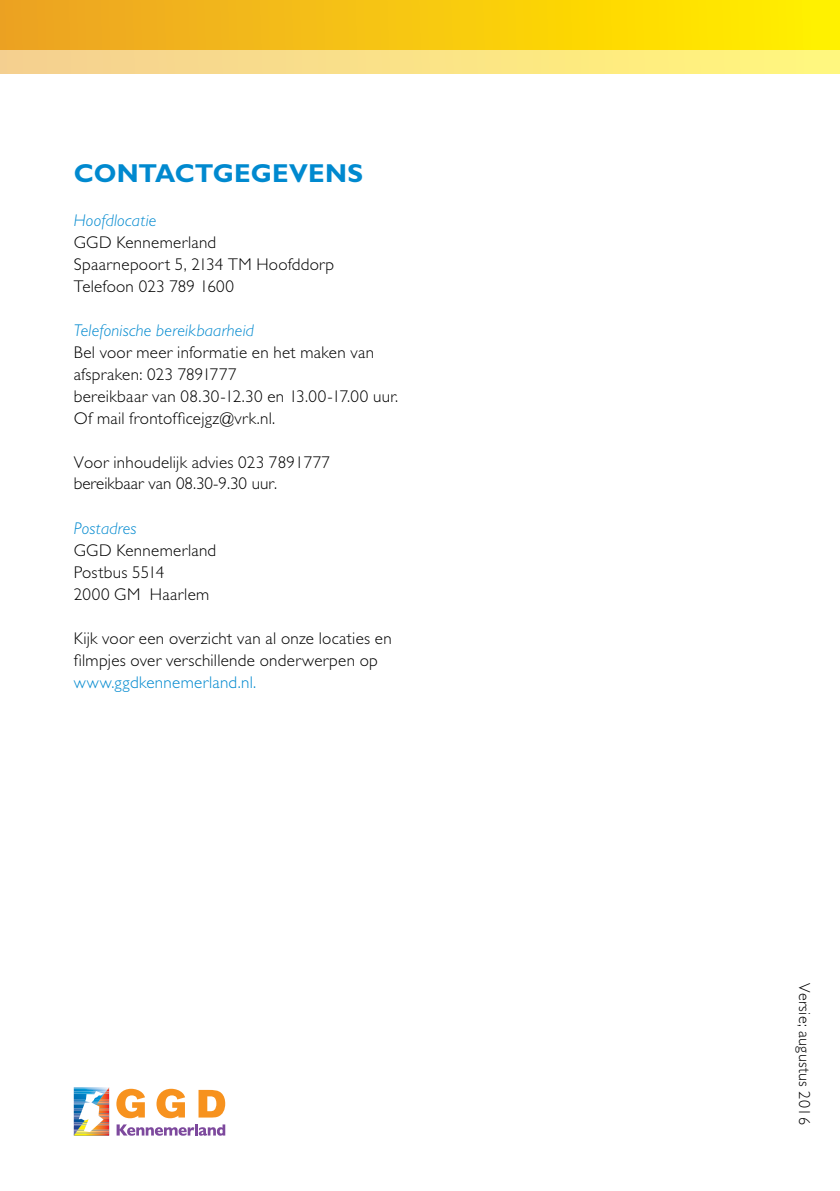
<style>
.page{position:relative;width:840px;height:1191px;background:#fff}
.page>*{position:absolute;margin:0;border:0;box-sizing:border-box;transform-origin:0 0}
.t1{font:700 26px "Gill Sans Std";letter-spacing:.005em;color:#0089cf}
.t2{font:300 17px/22px "Gill Sans Std";letter-spacing:.015em;color:#000}
.t3{font:italic 300 17px "Gill Sans Std";letter-spacing:.01em;color:#0089cf}
.t4{font:300 17px "Gill Sans Std";letter-spacing:.02em;color:#0089cf}
.t5{font:300 16px "Gill Sans Std";letter-spacing:.025em;color:#000}
</style>
<div class="page">
<svg style="left:839px;top:0;width:1px;height:74px"></svg>
<div style="left:0;top:0;width:839px;height:74px;background:linear-gradient(to right,#eca125,#fff100)"></div>
<div style="left:0;top:50px;width:839px;height:24px;background:linear-gradient(to right,#f4cf91,#fff77c)"></div>
<svg style="left:74px;top:1087px;width:36px;height:48px"></svg>
<svg style="left:116px;top:1088px;width:29px;height:30px"></svg>
<svg style="left:156px;top:1088px;width:29px;height:30px"></svg>
<svg style="left:198px;top:1090px;width:27px;height:27px"></svg>
<svg style="left:116px;top:1124px;width:109px;height:11px"></svg>
<h1 class="t1" style="left:74px;top:158px;width:291px">CONTACTGEGEVENS</h1>
<p class="t3" style="left:74px;top:211px;width:84px">Hoofdlocatie</p>
<p class="t2" style="left:74px;top:231px;width:262px">GGD Kennemerland<br>Spaarnepoort 5, 2134 TM Hoofddorp<br>Telefoon 023 789 1600</p>
<p class="t3" style="left:74px;top:321px;width:181px">Telefonische bereikbaarheid</p>
<p class="t2" style="left:74px;top:341px;width:326px">Bel voor meer informatie en het maken van afspraken: 023 7891777<br>bereikbaar van 08.30-12.30 en 13.00-17.00 uur.<br>Of mail frontofficejgz@vrk.nl.</p>
<p class="t2" style="left:74px;top:452px;width:257px;line-height:20.8px">Voor inhoudelijk advies 023 7891777 bereikbaar van 08.30-9.30 uur.</p>
<p class="t3" style="left:74px;top:519px;width:64px">Postadres</p>
<p class="t2" style="left:74px;top:539px;width:144px">GGD Kennemerland<br>Postbus 5514<br>2000 GM Haarlem</p>
<p class="t2" style="left:74px;top:627px;width:319px">Kijk voor een overzicht van al onze locaties en filmpjes over verschillende onderwerpen op</p>
<p class="t4" style="left:74px;top:673px;width:184px">www.ggdkennemerland.nl.</p>
<p class="t5" style="left:813px;top:982px;width:143px;rotate:90deg">Versie; augustus 2016</p>
</div>
